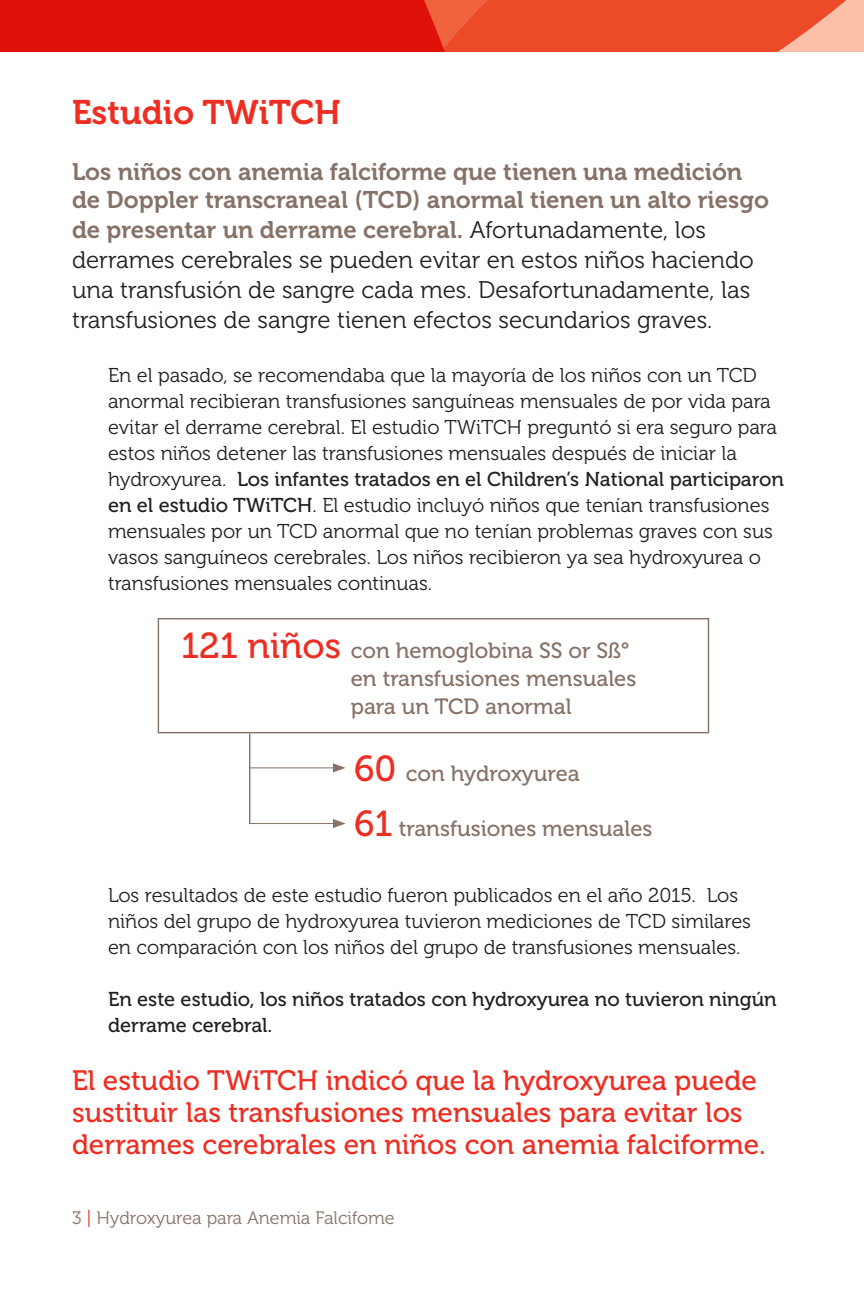
<style>
.page{position:relative;width:864px;height:1296px;background:#fff}
.page>*{position:absolute;margin:0;border:0;box-sizing:border-box;transform-origin:0 0}
.t1{font:34px "Museo 700";color:#ee2e22}
.t2{font:28px/32px "Museo 500";color:#ee2e22}
.t3{font:24px/29.6px "Museo 300";color:#231f20}
.t4{font:22px/28px "Museo 500";color:#877267}
.t5{font:20px/26px "Museo 300";color:#231f20}
.t6{font:20px/26px "Museo 500";color:#231f20}
.t7{font:18px "Museo 300";color:#877267}
.s1{font-family:"Museo 700";color:#877267}
.s2{font-family:"Museo 500"}
.s3{font-size:36px;color:#ee2e22}
.s4{color:#ee2e22}
</style>
<div class="page">
<svg style="left:0;top:0;width:864px;height:52px;background:#e73520"></svg>
<div style="left:158px;top:618px;width:551px;height:115px;border:1px solid #877267"></div>
<hr style="left:249px;top:733px;width:1px;height:91px;background:#877267">
<hr style="left:249px;top:823px;width:87px;height:1px;background:#877267">
<svg style="left:333px;top:819px;width:13px;height:9px"></svg>
<hr style="left:249px;top:767px;width:87px;height:1px;background:#877267">
<svg style="left:333px;top:763px;width:13px;height:9px"></svg>
<p class="t1" style="left:72px;top:93px;width:270px">Estudio TWiTCH</p>
<p class="t3" style="left:72px;top:157px;width:699px"><span class="s1">Los niños con anemia falciforme que tienen una medición de Doppler transcraneal (TCD) anormal tienen un alto riesgo de presentar un derrame cerebral.</span> Afortunadamente, los derrames cerebrales se pueden evitar en estos niños haciendo una transfusión de sangre cada mes. Desafortunadamente, las transfusiones de sangre tienen efectos secundarios graves.</p>
<p class="t5" style="left:108px;top:363px;width:678px">En el pasado, se recomendaba que la mayoría de los niños con un TCD anormal recibieran transfusiones sanguíneas mensuales de por vida para evitar el derrame cerebral. El estudio TWiTCH preguntó si era seguro para estos niños detener las transfusiones mensuales después de iniciar la hydroxyurea. <span class="s2">Los infantes tratados en el Children’s National participaron en el estudio TWiTCH</span>. El estudio incluyó niños que tenían transfusiones mensuales por un TCD anormal que no tenían problemas graves con sus vasos sanguíneos cerebrales. Los niños recibieron ya sea hydroxyurea o transfusiones mensuales continuas.</p>
<p class="t4" style="left:351px;top:637px;width:287px;text-indent:-170px"><span class="s3">121 niños</span> con hemoglobina SS or Sß° en transfusiones mensuales para un TCD anormal</p>
<p class="t4" style="left:354px;top:760px;width:227px"><span class="s3">60</span> con hydroxyurea</p>
<p class="t4" style="left:354px;top:815px;width:300px"><span class="s3">61</span> transfusiones mensuales</p>
<p class="t5" style="left:108px;top:883px;width:645px">Los resultados de este estudio fueron publicados en el año 2015. Los niños del grupo de hydroxyurea tuvieron mediciones de TCD similares en comparación con los niños del grupo de transfusiones mensuales.</p>
<p class="t6" style="left:108px;top:986px;width:670px">En este estudio, los niños tratados con hydroxyurea no tuvieron ningún derrame cerebral.</p>
<p class="t2" style="left:72px;top:1065px;width:695px">El estudio TWiTCH indicó que la hydroxyurea puede sustituir las transfusiones mensuales para evitar los derrames cerebrales en niños con anemia falciforme.</p>
<p class="t7" style="left:72px;top:1208px;width:324px">3 <span class="s4">|</span> Hydroxyurea para Anemia Falcifome</p>
</div>
